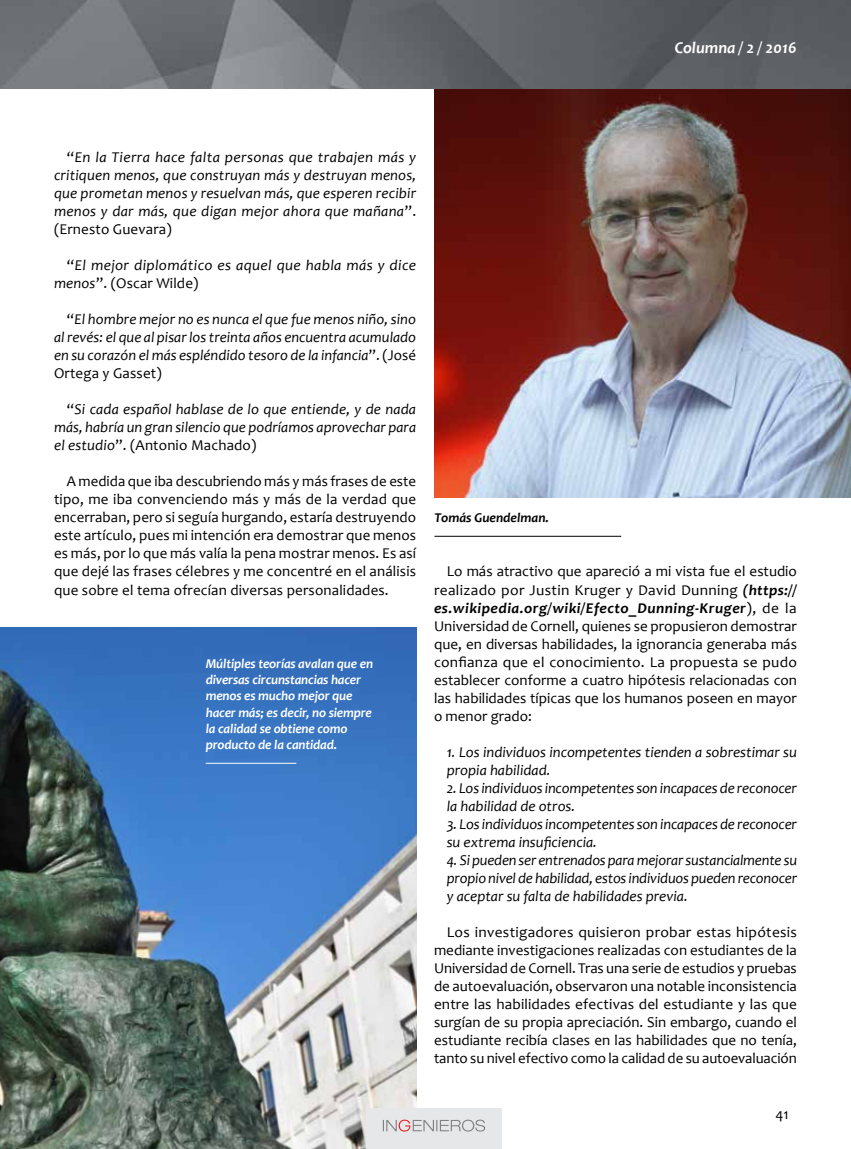
<style>
.page{position:relative;width:851px;height:1149px;background:#fff}
.page>*{position:absolute;margin:0;border:0;box-sizing:border-box;transform-origin:0 0}
.t1{font:italic 700 16.5px "Candara";color:#fff}
.t2{font:15px/18px "Candara";color:#000;text-align:justify}
.t3{font:italic 15px/18px "Candara";color:#000;text-align:justify}
.t4{font:italic 15px/18px "Candara";letter-spacing:.025em;color:#000}
.t5{font:italic 700 13.5px/16.2px "Candara";letter-spacing:-.01em;color:#fff}
.t6{font:italic 700 13.5px "Candara";color:#000}
.s1{font-style:normal}
.s2{font-weight:700;font-style:italic}
</style>
<div class="page">
<img style="left:0;top:627px;width:416px;height:521px">
<img style="left:434px;top:88px;width:416px;height:409px">
<hr style="left:434px;top:536px;width:187px;height:1px;background:#000">
<div style="left:366px;top:1108px;width:135px;height:40px;background:#e6e7e8"></div>
<svg style="left:383px;top:1119px;width:102px;height:12px"></svg>
<img style="left:0;top:0;width:850px;height:88px">
<hr style="left:206px;top:762px;width:90px;height:1px;background:#fff">
<p class="t1" style="left:674px;top:38px;width:124px">Columna / 2 / 2016</p>
<p class="t3" style="left:54px;top:148px;width:363px;text-indent:13px"><span class="s1">“</span>En la Tierra hace falta personas que trabajen más y critiquen menos, que construyan más y destruyan menos, que prometan menos y resuelvan más, que esperen recibir menos y dar más, que digan mejor ahora que mañana<span class="s1">”. (Ernesto Guevara)</span></p>
<p class="t4" style="left:54px;top:256px;width:363px;text-indent:13px"><span class="s1">“</span>El mejor diplomático es aquel que habla más y dice menos<span class="s1">”. (Oscar Wilde)</span></p>
<p class="t3" style="left:54px;top:310px;width:363px;text-indent:13px"><span class="s1">“</span>El hombre mejor no es nunca el que fue menos niño, sino al revés: el que al pisar los treinta años encuentra acumulado en su corazón el más espléndido tesoro de la infancia<span class="s1">”. (José Ortega y Gasset)</span></p>
<p class="t3" style="left:54px;top:400px;width:363px;text-indent:13px"><span class="s1">“</span>Si cada español hablase de lo que entiende, y de nada más, habría un gran silencio que podríamos aprovechar para el estudio<span class="s1">”. (Antonio Machado)</span></p>
<p class="t2" style="left:54px;top:472px;width:363px;text-indent:13px">A medida que iba descubriendo más y más frases de este tipo, me iba convenciendo más y más de la verdad que encerraban, pero si seguía hurgando, estaría destruyendo este artículo, pues mi intención era demostrar que menos es más, por lo que más valía la pena mostrar menos. Es así que dejé las frases célebres y me concentré en el análisis que sobre el tema ofrecían diversas personalidades.</p>
<p class="t5" style="left:206px;top:655px;width:169px">Múltiples teorías avalan que en diversas circunstancias hacer menos es mucho mejor que hacer más; es decir, no siempre la calidad se obtiene como producto de la cantidad.</p>
<p class="t6" style="left:434px;top:509px;width:116px">Tomás Guendelman.</p>
<p class="t2" style="left:434px;top:562px;width:364px;text-indent:13px">Lo más atractivo que apareció a mi vista fue el estudio realizado por Justin Kruger y David Dunning <span class="s2">(https:// es.wikipedia.org/wiki/Efecto_Dunning-Kruger</span>), de la Universidad de Cornell, quienes se propusieron demostrar que, en diversas habilidades, la ignorancia generaba más confianza que el conocimiento. La propuesta se pudo establecer conforme a cuatro hipótesis relacionadas con las habilidades típicas que los humanos poseen en mayor o menor grado:</p>
<p class="t3" style="left:446px;top:742px;width:351px">1. Los individuos incompetentes tienden a sobrestimar su propia habilidad.</p>
<p class="t3" style="left:446px;top:778px;width:351px">2. Los individuos incompetentes son incapaces de reconocer la habilidad de otros.</p>
<p class="t3" style="left:446px;top:814px;width:352px">3. Los individuos incompetentes son incapaces de reconocer su extrema insuficiencia.</p>
<p class="t3" style="left:446px;top:850px;width:352px">4. Si pueden ser entrenados para mejorar sustancialmente su propio nivel de habilidad, estos individuos pueden reconocer y aceptar su falta de habilidades previa.</p>
<p class="t2" style="left:434px;top:922px;width:364px;text-indent:13px">Los investigadores quisieron probar estas hipótesis mediante investigaciones realizadas con estudiantes de la Universidad de Cornell. Tras una serie de estudios y pruebas de autoevaluación, observaron una notable inconsistencia entre las habilidades efectivas del estudiante y las que surgían de su propia apreciación. Sin embargo, cuando el estudiante recibía clases en las habilidades que no tenía, tanto su nivel efectivo como la calidad de su autoevaluación</p>
<p class="t2" style="left:775px;top:1104px;width:15px">41</p>
</div>
